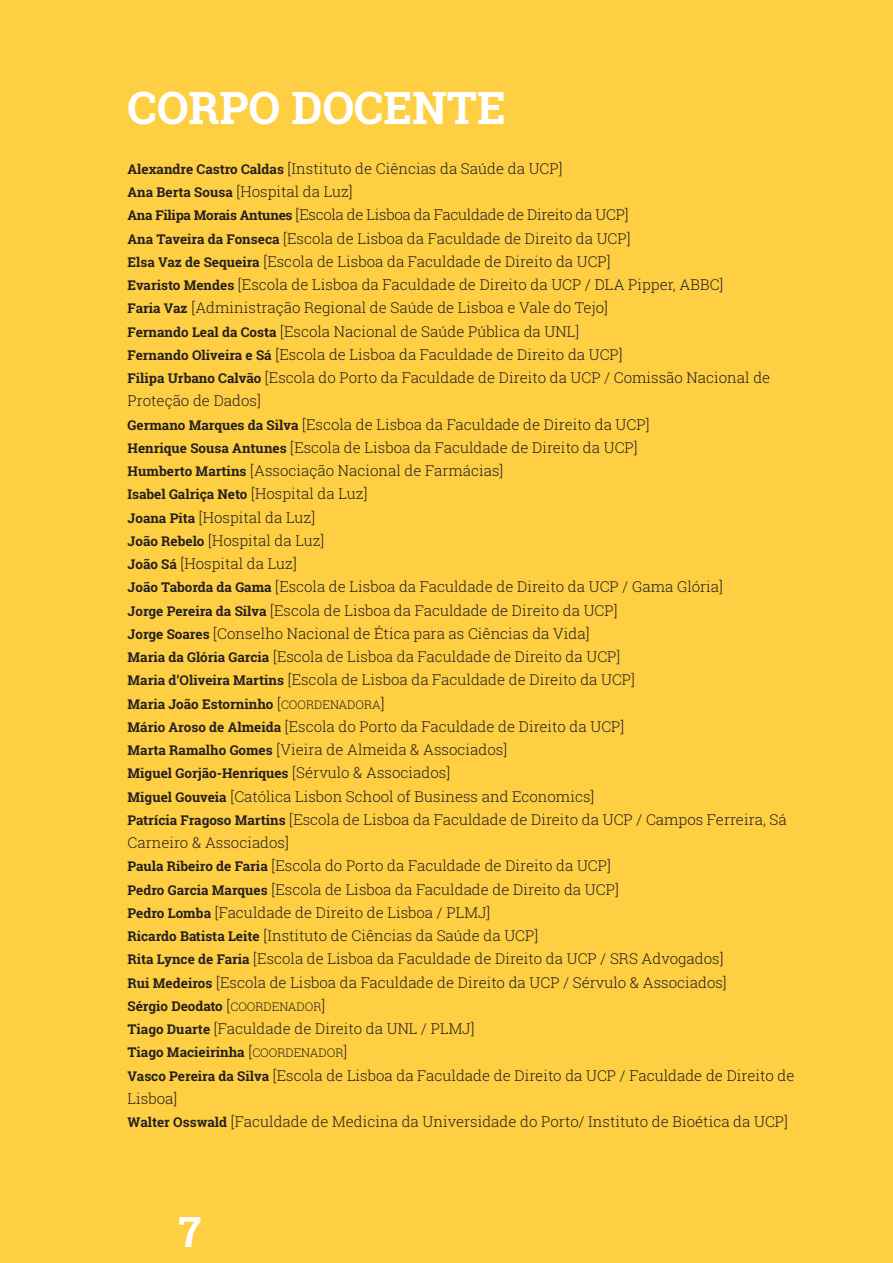
<style>
.page{position:relative;width:893px;height:1263px;background:#ffcf43}
.page>*{position:absolute;margin:0;border:0;box-sizing:border-box;transform-origin:0 0}
.t1{font:700 45px "Roboto Slab";color:#fff}
.t2{font:700 42px "Roboto Slab";color:#fff}
.t3{font:300 15px/23.2px "Roboto Slab";color:#231f20}
.t4{font:300 15px "Roboto Slab";letter-spacing:-.02em;color:#231f20}
.t5{font:700 13.5px "Roboto Slab";color:#231f20}
.s1{font-weight:700;font-size:13.5px}
.s2{font-weight:300;font-size:15px}
.s3{font-weight:300;font-size:12px}
</style>
<div class="page">
<p class="t1" style="left:128px;top:77px;width:380px">CORPO DOCENTE</p>
<p class="t3" style="left:128px;top:156px;width:437px"><span class="s1">Alexandre Castro Caldas</span> [Instituto de Ciências da Saúde da UCP]</p>
<p class="t3" style="left:128px;top:180px;width:227px"><span class="s1">Ana Berta Sousa</span> [Hospital da Luz]</p>
<p class="t4" style="left:128px;top:205px;width:503px"><span class="s1">Ana Filipa Morais Antunes</span> [Escola de Lisboa da Faculdade de Direito da UCP]</p>
<p class="t3" style="left:128px;top:226px;width:505px"><span class="s1">Ana Taveira da Fonseca</span> [Escola de Lisboa da Faculdade de Direito da UCP]</p>
<p class="t3" style="left:128px;top:249px;width:485px"><span class="s1">Elsa Vaz de Sequeira</span> [Escola de Lisboa da Faculdade de Direito da UCP]</p>
<p class="t3" style="left:128px;top:273px;width:597px"><span class="s1">Evaristo Mendes</span> [Escola de Lisboa da Faculdade de Direito da UCP / DLA Pipper, ABBC]</p>
<p class="t3" style="left:128px;top:296px;width:482px"><span class="s1">Faria Vaz</span> [Administração Regional de Saúde de Lisboa e Vale do Tejo]</p>
<p class="t3" style="left:128px;top:319px;width:453px"><span class="s1">Fernando Leal da Costa</span> [Escola Nacional de Saúde Pública da UNL]</p>
<p class="t3" style="left:128px;top:342px;width:497px"><span class="s1">Fernando Oliveira e Sá</span> [Escola de Lisboa da Faculdade de Direito da UCP]</p>
<p class="t3" style="left:128px;top:366px;width:644px"><span class="s1">Filipa Urbano Calvão</span> [Escola do Porto da Faculdade de Direito da UCP / Comissão Nacional de<br>Proteção de Dados]</p>
<p class="t3" style="left:128px;top:412px;width:523px"><span class="s1">Germano Marques da Silva</span> [Escola de Lisboa da Faculdade de Direito da UCP]</p>
<p class="t3" style="left:128px;top:435px;width:512px"><span class="s1">Henrique Sousa Antunes</span> [Escola de Lisboa da Faculdade de Direito da UCP]</p>
<p class="t3" style="left:128px;top:459px;width:377px"><span class="s1">Humberto Martins</span> [Associação Nacional de Farmácias]</p>
<p class="t5" style="left:128px;top:485px;width:241px">Isabel Galriça Neto <span class="s2">[Hospital da Luz]</span></p>
<p class="t3" style="left:128px;top:505px;width:189px"><span class="s1">Joana Pita</span> [Hospital da Luz]</p>
<p class="t3" style="left:128px;top:528px;width:198px"><span class="s1">João Rebelo</span> [Hospital da Luz]</p>
<p class="t3" style="left:128px;top:552px;width:171px"><span class="s1">João Sá</span> [Hospital da Luz]</p>
<p class="t3" style="left:128px;top:575px;width:597px"><span class="s1">João Taborda da Gama</span> [Escola de Lisboa da Faculdade de Direito da UCP / Gama Glória]</p>
<p class="t3" style="left:128px;top:598px;width:492px"><span class="s1">Jorge Pereira da Silva</span> [Escola de Lisboa da Faculdade de Direito da UCP]</p>
<p class="t3" style="left:128px;top:621px;width:463px"><span class="s1">Jorge Soares</span> [Conselho Nacional de Ética para as Ciências da Vida]</p>
<p class="t3" style="left:128px;top:645px;width:494px"><span class="s1">Maria da Glória Garcia</span> [Escola de Lisboa da Faculdade de Direito da UCP]</p>
<p class="t3" style="left:128px;top:668px;width:509px"><span class="s1">Maria d’Oliveira Martins</span> [Escola de Lisboa da Faculdade de Direito da UCP]</p>
<p class="t5" style="left:128px;top:694px;width:259px">Maria João Estorninho <span class="s2">[</span><span class="s3">COORDENADORA</span><span class="s2">]</span></p>
<p class="t3" style="left:128px;top:714px;width:498px"><span class="s1">Mário Aroso de Almeida</span> [Escola do Porto da Faculdade de Direito da UCP]</p>
<p class="t3" style="left:128px;top:738px;width:381px"><span class="s1">Marta Ramalho Gomes</span> [Vieira de Almeida &amp; Associados]</p>
<p class="t5" style="left:128px;top:764px;width:324px">Miguel Gorjão-Henriques <span class="s2">[Sérvulo &amp; Associados]</span></p>
<p class="t3" style="left:128px;top:784px;width:468px"><span class="s1">Miguel Gouveia</span> [Católica Lisbon School of Business and Economics]</p>
<p class="t3" style="left:128px;top:807px;width:661px"><span class="s1">Patrícia Fragoso Martins</span> [Escola de Lisboa da Faculdade de Direito da UCP / Campos Ferreira, Sá<br>Carneiro &amp; Associados]</p>
<p class="t3" style="left:128px;top:854px;width:485px"><span class="s1">Paula Ribeiro de Faria</span> [Escola do Porto da Faculdade de Direito da UCP]</p>
<p class="t3" style="left:128px;top:877px;width:493px"><span class="s1">Pedro Garcia Marques</span> [Escola de Lisboa da Faculdade de Direito da UCP]</p>
<p class="t3" style="left:128px;top:900px;width:364px"><span class="s1">Pedro Lomba</span> [Faculdade de Direito de Lisboa / PLMJ]</p>
<p class="t3" style="left:128px;top:924px;width:412px"><span class="s1">Ricardo Batista Leite</span> [Instituto de Ciências da Saúde da UCP]</p>
<p class="t3" style="left:128px;top:947px;width:597px"><span class="s1">Rita Lynce de Faria</span> [Escola de Lisboa da Faculdade de Direito da UCP / SRS Advogados]</p>
<p class="t3" style="left:128px;top:970px;width:601px"><span class="s1">Rui Medeiros</span> [Escola de Lisboa da Faculdade de Direito da UCP / Sérvulo &amp; Associados]</p>
<p class="t5" style="left:128px;top:997px;width:199px">Sérgio Deodato <span class="s2">[</span><span class="s3">COORDENADOR</span><span class="s2">]</span></p>
<p class="t3" style="left:128px;top:1017px;width:349px"><span class="s1">Tiago Duarte</span> [Faculdade de Direito da UNL / PLMJ]</p>
<p class="t5" style="left:128px;top:1043px;width:221px">Tiago Macieirinha <span class="s2">[</span><span class="s3">COORDENADOR</span><span class="s2">]</span></p>
<p class="t3" style="left:128px;top:1063px;width:668px"><span class="s1">Vasco Pereira da Silva</span> [Escola de Lisboa da Faculdade de Direito da UCP / Faculdade de Direito de<br>Lisboa]</p>
<p class="t3" style="left:128px;top:1110px;width:662px"><span class="s1">Walter Osswald</span> [Faculdade de Medicina da Universidade do Porto/ Instituto de Bioética da UCP]</p>
<p class="t2" style="left:179px;top:1203px;width:24px">7</p>
</div>
